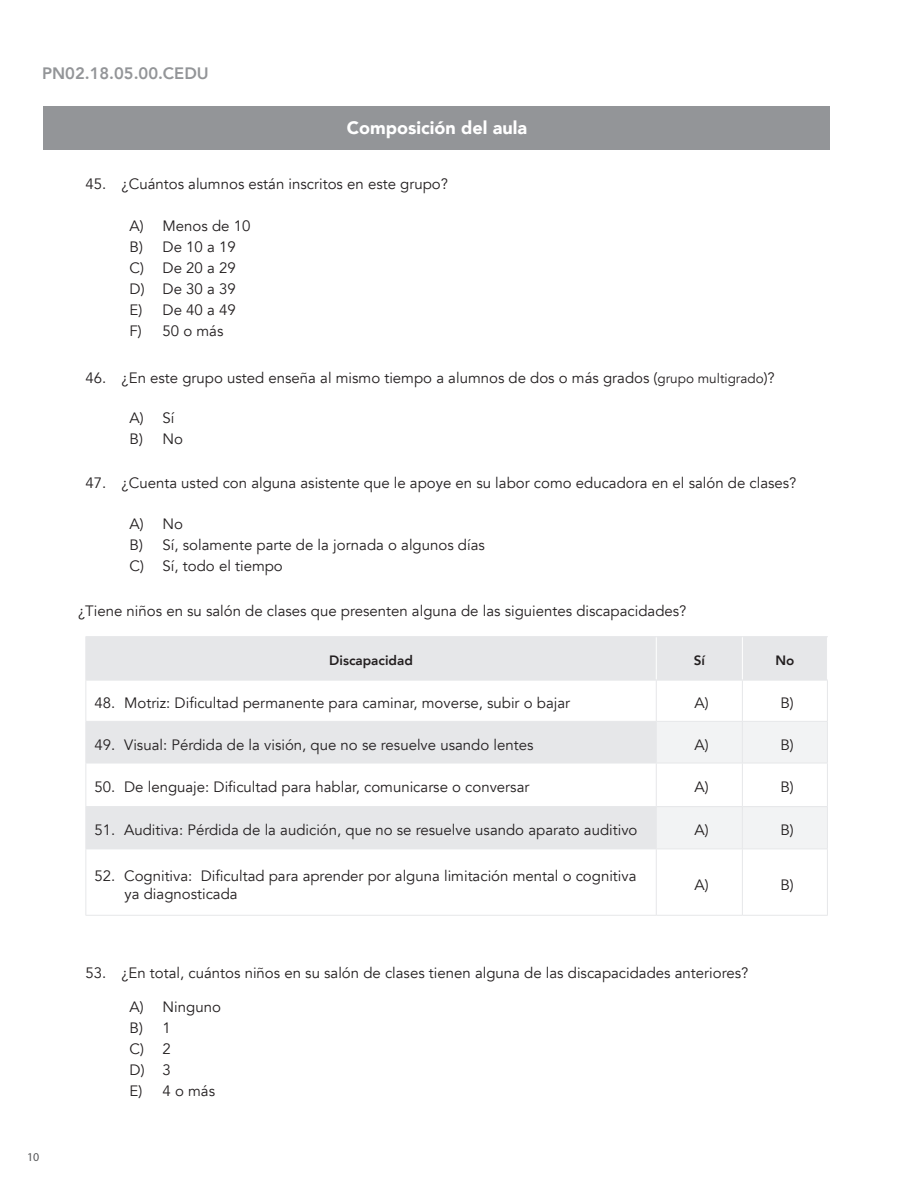
<style>
.page{position:relative;width:918px;height:1188px;background:#fff}
.page>*{position:absolute;margin:0;border:0;box-sizing:border-box;transform-origin:0 0}
.t1{font:900 18px "Avenir";color:#fff}
.t2{font:800 16.5px "Avenir";color:#939598}
.t3{font:15px/21px "Avenir";color:#231f20}
.t4{font:800 13.5px "Avenir";color:#231f20}
.t5{font:12px "Myriad Pro";color:#57585a}
.s1{font-size:13.5px}
</style>
<div class="page">
<svg style="left:86px;top:637px;width:741px;height:212px;fill:#e6e7e9"></svg>
<svg style="left:657px;top:722px;width:170px;height:127px"></svg>
<hr style="left:656px;top:637px;width:1px;height:43px;background:#fff">
<hr style="left:742px;top:637px;width:1px;height:43px;background:#fff">
<hr style="left:656px;top:680px;width:1px;height:41px;background:#e6e7e9">
<hr style="left:742px;top:680px;width:1px;height:41px;background:#e6e7e9">
<hr style="left:827px;top:680px;width:1px;height:41px;background:#e6e7e9">
<hr style="left:656px;top:721px;width:86px;height:1px;background:#e6e7e9">
<hr style="left:656px;top:722px;width:1px;height:41px;background:#e6e7e9">
<hr style="left:742px;top:721px;width:86px;height:1px;background:#e6e7e9">
<hr style="left:742px;top:722px;width:1px;height:41px;background:#e6e7e9">
<hr style="left:827px;top:722px;width:1px;height:41px;background:#e6e7e9">
<hr style="left:656px;top:763px;width:1px;height:43px;background:#e6e7e9">
<hr style="left:742px;top:763px;width:1px;height:43px;background:#e6e7e9">
<hr style="left:827px;top:763px;width:1px;height:43px;background:#e6e7e9">
<hr style="left:656px;top:806px;width:86px;height:1px;background:#e6e7e9">
<hr style="left:656px;top:807px;width:1px;height:42px;background:#e6e7e9">
<hr style="left:742px;top:806px;width:86px;height:1px;background:#e6e7e9">
<hr style="left:742px;top:807px;width:1px;height:42px;background:#e6e7e9">
<hr style="left:827px;top:807px;width:1px;height:42px;background:#e6e7e9">
<hr style="left:656px;top:849px;width:1px;height:66px;background:#e6e7e9">
<hr style="left:742px;top:849px;width:1px;height:66px;background:#e6e7e9">
<hr style="left:827px;top:849px;width:1px;height:66px;background:#e6e7e9">
<hr style="left:656px;top:915px;width:86px;height:1px;background:#e6e7e9">
<hr style="left:742px;top:915px;width:86px;height:1px;background:#e6e7e9">
<hr style="left:85px;top:680px;width:1px;height:41px;background:#e6e7e9">
<hr style="left:656px;top:680px;width:86px;height:1px;background:#e6e7e9">
<hr style="left:742px;top:680px;width:86px;height:1px;background:#e6e7e9">
<hr style="left:85px;top:721px;width:571px;height:1px;background:#e6e7e9">
<hr style="left:85px;top:722px;width:1px;height:41px;background:#e6e7e9">
<hr style="left:85px;top:763px;width:571px;height:1px;background:#e6e7e9">
<hr style="left:85px;top:763px;width:1px;height:43px;background:#e6e7e9">
<hr style="left:656px;top:763px;width:86px;height:1px;background:#e6e7e9">
<hr style="left:742px;top:763px;width:86px;height:1px;background:#e6e7e9">
<hr style="left:85px;top:806px;width:571px;height:1px;background:#e6e7e9">
<hr style="left:85px;top:807px;width:1px;height:42px;background:#e6e7e9">
<hr style="left:85px;top:849px;width:571px;height:1px;background:#e6e7e9">
<hr style="left:85px;top:849px;width:1px;height:66px;background:#e6e7e9">
<hr style="left:656px;top:849px;width:86px;height:1px;background:#e6e7e9">
<hr style="left:742px;top:849px;width:86px;height:1px;background:#e6e7e9">
<hr style="left:85px;top:915px;width:571px;height:1px;background:#e6e7e9">
<hr style="left:85px;top:636px;width:571px;height:1px;background:#e6e7e9">
<hr style="left:85px;top:637px;width:1px;height:43px;background:#e6e7e9">
<hr style="left:656px;top:636px;width:86px;height:1px;background:#e6e7e9">
<hr style="left:742px;top:636px;width:86px;height:1px;background:#e6e7e9">
<hr style="left:85px;top:680px;width:571px;height:1px;background:#e6e7e9">
<div style="left:44px;top:106px;width:786px;height:44px;background:#939598"></div>
<p class="t2" style="left:42px;top:61px;width:168px">PN02.18.05.00.CEDU</p>
<p class="t1" style="left:347px;top:112px;width:182px">Composición del aula</p>
<p class="t3" style="left:86px;top:174px;width:364px">45. ¿Cuántos alumnos están inscritos en este grupo?</p>
<p class="t3" style="left:130px;top:216px;width:122px">A) Menos de 10<br>B) De 10 a 19<br>C) De 20 a 29<br>D) De 30 a 39<br>E) De 40 a 49<br>F) 50 o más</p>
<p class="t3" style="left:86px;top:367px;width:691px">46. ¿En este grupo usted enseña al mismo tiempo a alumnos de dos o más grados (<span class="s1">grupo multigrado</span>)?</p>
<p class="t3" style="left:130px;top:407px;width:55px">A) Sí<br>B) No</p>
<p class="t3" style="left:86px;top:473px;width:712px">47. ¿Cuenta usted con alguna asistente que le apoye en su labor como educadora en el salón de clases?</p>
<p class="t3" style="left:130px;top:514px;width:357px">A) No<br>B) Sí, solamente parte de la jornada o algunos días<br>C) Sí, todo el tiempo</p>
<p class="t3" style="left:78px;top:600px;width:610px">¿Tiene niños en su salón de clases que presenten alguna de las siguientes discapacidades?</p>
<p class="t4" style="left:329px;top:650px;width:85px">Discapacidad</p>
<p class="t4" style="left:694px;top:650px;width:13px">Sí</p>
<p class="t4" style="left:775px;top:650px;width:20px">No</p>
<p class="t3" style="left:95px;top:693px;width:477px">48. Motriz: Dificultad permanente para caminar, moverse, subir o bajar</p>
<p class="t3" style="left:694px;top:693px;width:16px">A)</p>
<p class="t3" style="left:780px;top:693px;width:15px">B)</p>
<p class="t3" style="left:95px;top:734px;width:440px">49. Visual: Pérdida de la visión, que no se resuelve usando lentes</p>
<p class="t3" style="left:694px;top:734px;width:16px">A)</p>
<p class="t3" style="left:780px;top:734px;width:15px">B)</p>
<p class="t3" style="left:95px;top:777px;width:436px">50. De lenguaje: Dificultad para hablar, comunicarse o conversar</p>
<p class="t3" style="left:694px;top:777px;width:16px">A)</p>
<p class="t3" style="left:780px;top:777px;width:15px">B)</p>
<p class="t3" style="left:95px;top:820px;width:544px">51. Auditiva: Pérdida de la audición, que no se resuelve usando aparato auditivo</p>
<p class="t3" style="left:694px;top:820px;width:16px">A)</p>
<p class="t3" style="left:780px;top:820px;width:15px">B)</p>
<p class="t3" style="left:125px;top:867px;width:513px;line-height:18px;text-indent:-30px">52. Cognitiva: Dificultad para aprender por alguna limitación mental o cognitiva ya diagnosticada</p>
<p class="t3" style="left:694px;top:874px;width:16px">A)</p>
<p class="t3" style="left:780px;top:874px;width:15px">B)</p>
<p class="t3" style="left:85px;top:962px;width:665px">53. ¿En total, cuántos niños en su salón de clases tienen alguna de las discapacidades anteriores?</p>
<p class="t5" style="left:27px;top:1150px;width:14px">10</p>
<p class="t3" style="left:130px;top:997px;width:93px">A) Ninguno<br>B) 1<br>C) 2<br>D) 3<br>E) 4 o más</p>
</div>
